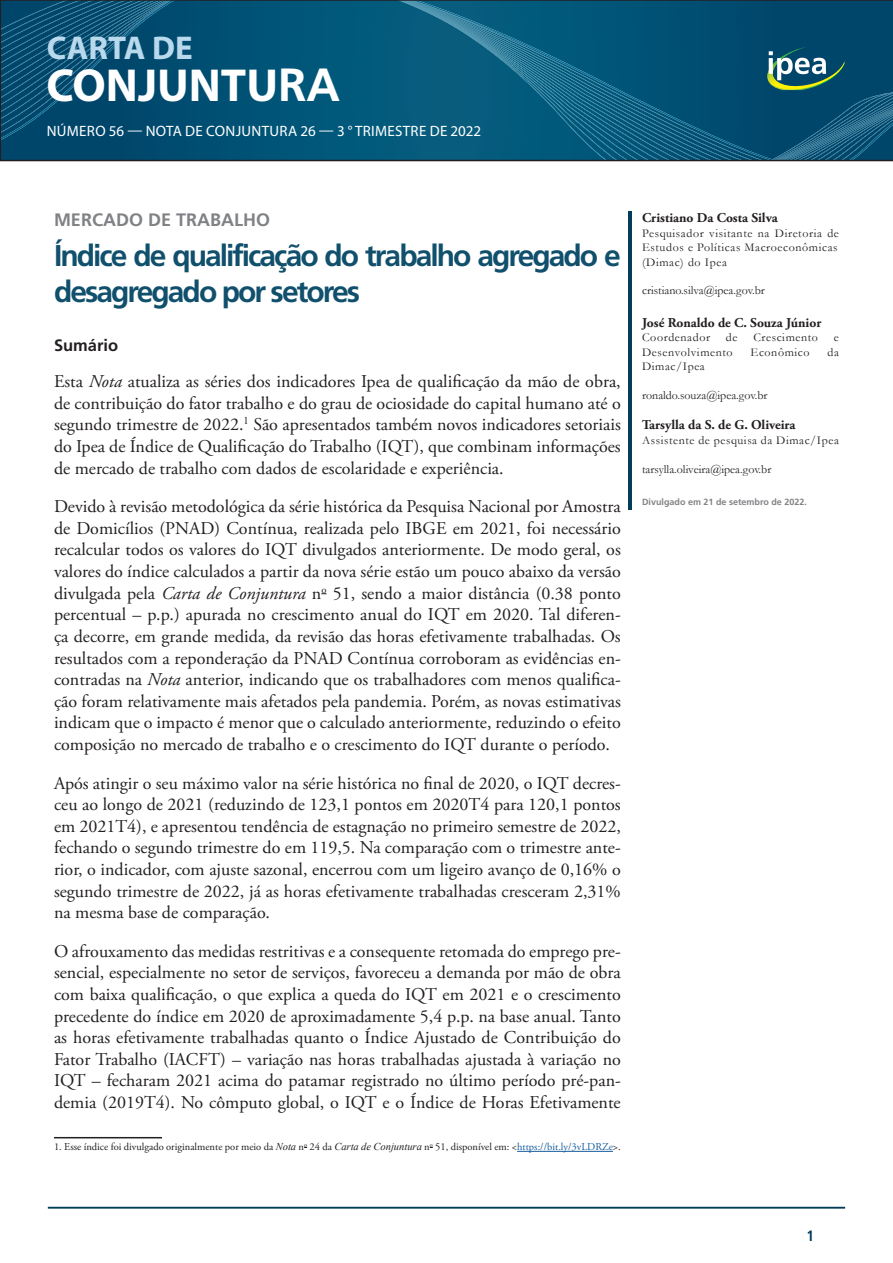
<style>
.page{position:relative;width:893px;height:1263px;background:#fff}
.page>*{position:absolute;margin:0;border:0;box-sizing:border-box;transform-origin:0 0}
.t1{font:700 46.5px "Myriad Pro";color:#fff}
.t2{font:700 33px "Myriad Pro";color:#b9d9ed}
.titulo-principal{font:700 30px/36px "Frutiger LT Pro";letter-spacing:-.065em;color:#11506d}
.corpo_de_texto{font:18px/21.6px "Adobe Garamond Pro";color:#231f20;text-align:justify}
.titulo-sessao{font:700 18px "Frutiger LT Pro";color:#808285}
.t3{font:700 16.5px "Frutiger LT Pro";color:#231f20}
.t4{font:15px "Myriad Pro";letter-spacing:.02em;color:#fff}
.t5{font:700 condensed 15px "Frutiger LT Pro";color:#013d59}
.nome_autor{font:700 13.5px "Adobe Garamond Pro";color:#231f20}
.email_autor{font:12px/14.4px "Garamond";letter-spacing:.05em;color:#231f20}
.email_autor-2{font:12px "Garamond";color:#231f20}
.corpo_de_texto-2{font:10.5px "Adobe Garamond Pro";color:#231f20}
.email_autor-3{font:700 9px "Frutiger LT Pro";color:#808285}
.s1{font-family:"Frutiger LT Pro"}
.s2{font-style:italic}
.s3{font-family:"Times New Roman";font-style:italic}
.s4{color:#175d9e}
</style>
<div class="page">
<svg style="left:0;top:0;width:893px;height:161px;background:#065476"></svg>
<hr style="left:48px;top:1207px;width:797px;height:1px;background:#013d59">
<img style="left:766px;top:47px;width:78px;height:44px">
<svg style="left:769px;top:51px;width:57px;height:29px"></svg>
<hr style="left:628px;top:211px;width:3px;height:299px;background:#013d59">
<hr style="left:54px;top:1137px;width:108px;height:1px;background:#231f20">
<hr style="left:517px;top:1151px;width:96px;height:1px;background:#175d9e">
<h2 class="t2" style="left:47px;top:27px;width:147px">CARTA DE</h2>
<h1 class="t1" style="left:46px;top:55px;width:295px">CONJUNTU<span class="s1">RA</span></h1>
<p class="t4" style="left:47px;top:122px;width:436px">NÚMERO 56 — NOTA DE CONJUNTURA 26 — 3 ° TRIMESTRE DE 2022</p>
<p class="titulo-sessao" style="left:54px;top:209px;width:217px">MERCADO DE TRABALHO</p>
<p class="titulo-principal" style="left:54px;top:238px;width:568px">Índice de qualificação do trabalho agregado e desagregado por setores</p>
<p class="t3" style="left:54px;top:335px;width:66px">Sumário</p>
<p class="corpo_de_texto" style="left:54px;top:371px;width:568px">Esta <span class="s2">Nota</span> atualiza as séries dos indicadores Ipea de qualificação da mão de obra, de contribuição do fator trabalho e do grau de ociosidade do capital humano até o segundo trimestre de 2022.<sup>1</sup> São apresentados também novos indicadores setoriais do Ipea de Índice de Qualificação do Trabalho (IQT), que combinam informações de mercado de trabalho com dados de escolaridade e experiência.</p>
<p class="corpo_de_texto" style="left:54px;top:496px;width:568px">Devido à revisão metodológica da série histórica da Pesquisa Nacional por Amostra de Domicílios (PNAD) Contínua, realizada pelo IBGE em 2021, foi necessário recalcular todos os valores do IQT divulgados anteriormente. De modo geral, os valores do índice calculados a partir da nova série estão um pouco abaixo da versão divulgada pela <span class="s2">Carta de Conjuntura</span> n<sup>o</sup> 51, sendo a maior distância (0.38 ponto percentual – p.p.) apurada no crescimento anual do IQT em 2020. Tal diferen&shy;ça decorre, em grande medida, da revisão das horas efetivamente trabalhadas. Os resultados com a reponderação da PNAD Contínua corroboram as evidências en&shy;contradas na <span class="s2">Nota</span> anterior, indicando que os trabalhadores com menos qualifica&shy;ção foram relativamente mais afetados pela pandemia. Porém, as novas estimativas indicam que o impacto é menor que o calculado anteriormente, reduzindo o efeito composição no mercado de trabalho e o crescimento do IQT durante o período.</p>
<p class="corpo_de_texto" style="left:54px;top:773px;width:568px">Após atingir o seu máximo valor na série histórica no final de 2020, o IQT decres&shy;ceu ao longo de 2021 (reduzindo de 123,1 pontos em 2020T4 para 120,1 pontos em 2021T4), e apresentou tendência de estagnação no primeiro semestre de 2022, fechando o segundo trimestre do em 119,5. Na comparação com o trimestre ante&shy;rior, o indicador, com ajuste sazonal, encerrou com um ligeiro avanço de 0,16% o segundo trimestre de 2022, já as horas efetivamente trabalhadas cresceram 2,31% na mesma base de comparação.</p>
<p class="corpo_de_texto" style="left:54px;top:941px;width:568px">O afrouxamento das medidas restritivas e a consequente retomada do emprego pre&shy;sencial, especialmente no setor de serviços, favoreceu a demanda por mão de obra com baixa qualificação, o que explica a queda do IQT em 2021 e o crescimento precedente do índice em 2020 de aproximadamente 5,4 p.p. na base anual. Tanto as horas efetivamente trabalhadas quanto o Índice Ajustado de Contribuição do Fator Trabalho (IACFT) – variação nas horas trabalhadas ajustada à variação no IQT – fecharam 2021 acima do patamar registrado no último período pré-pan&shy;demia (2019T4). No cômputo global, o IQT e o Índice de Horas Efetivamente</p>
<p class="corpo_de_texto-2" style="left:54px;top:1141px;width:568px">1. Esse índice foi divulgado originalmente por meio da <span class="s3">Nota</span> n<sup>o</sup> 24 da <span class="s3">Carta de Conjuntura</span> n<sup>o</sup> 51, disponível em: &lt;<span class="s4">https://bit.ly/3vLDRZe</span>&gt;.</p>
<p class="nome_autor" style="left:642px;top:210px;width:137px">Cristiano Da Costa Silva</p>
<p class="email_autor" style="left:642px;top:226px;width:198px">Pesquisador visitante na Diretoria de<br>Estudos e Políticas Macroeconômicas</p>
<p class="email_autor" style="left:642px;top:254px;width:86px">(Dimac) do Ipea</p>
<p class="email_autor-2" style="left:642px;top:283px;width:124px">cristiano.silva@ipea.gov.br</p>
<p class="nome_autor" style="left:642px;top:315px;width:181px">José Ronaldo de C. Souza Júnior</p>
<p class="email_autor" style="left:642px;top:330px;width:69px">Coordenador</p>
<p class="email_autor" style="left:726px;top:330px;width:13px">de</p>
<p class="email_autor" style="left:753px;top:330px;width:66px">Crescimento</p>
<p class="email_autor" style="left:834px;top:330px;width:7px">e</p>
<p class="email_autor" style="left:642px;top:344px;width:92px">Desenvolvimento</p>
<p class="email_autor" style="left:750px;top:344px;width:61px">Econômico</p>
<p class="email_autor" style="left:827px;top:344px;width:13px">da</p>
<p class="email_autor" style="left:642px;top:359px;width:64px">Dimac/Ipea</p>
<p class="email_autor-2" style="left:642px;top:387px;width:127px">ronaldo.souza@ipea.gov.br</p>
<p class="nome_autor" style="left:642px;top:417px;width:155px">Tarsylla da S. de G. Oliveira</p>
<p class="email_autor" style="left:642px;top:433px;width:198px">Assistente de pesquisa da Dimac/Ipea</p>
<p class="email_autor-2" style="left:642px;top:461px;width:131px">tarsylla.oliveira@ipea.gov.br</p>
<p class="email_autor-3" style="left:642px;top:497px;width:166px">Divulgado em 21 de setembro de 2022.</p>
<p class="t5" style="left:807px;top:1227px;width:9px">1</p>
</div>
